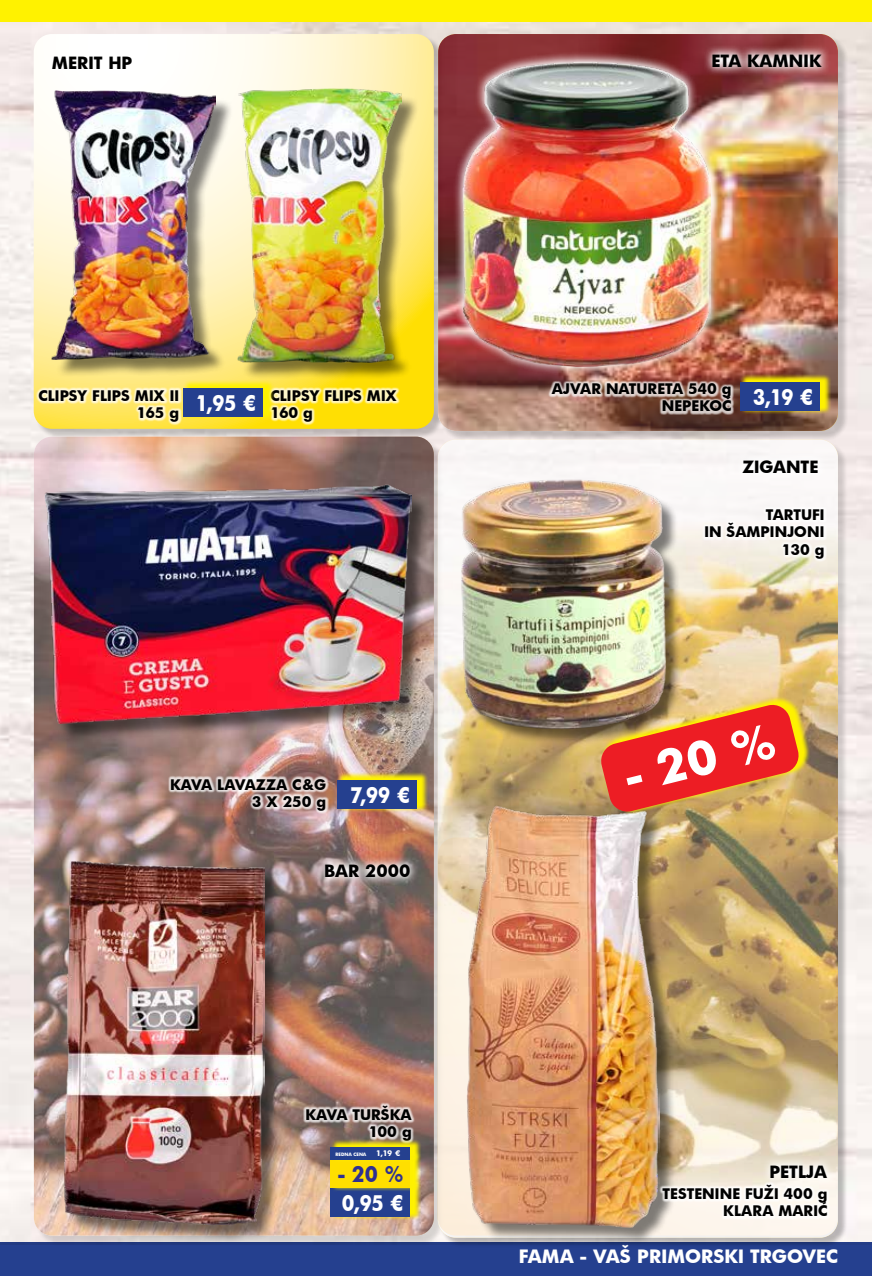
<style>
.page{position:relative;width:872px;height:1276px;background:#fff}
.page>*{position:absolute;margin:0;border:0;box-sizing:border-box;transform-origin:0 0}
.t1{font:700 45px "Futura";color:#fff}
.t2{font:700 21px "Futura";letter-spacing:-.03em;color:#fff;scale:.88 1}
.t3{font:700 21px "Futura";color:#2e3092;scale:.91 1}
.t4{font:700 18px "Futura";color:#fff}
.t5{font:700 16.5px "Futura";color:#000}
.t6{font:700 14.25px/17.1px "Futura";color:#000;text-align:right}
.t7{font:700 7.5px "Futura";color:#fff}
.t8{font:700 4.5px "Futura";color:#fff}
</style>
<div class="page">
<div style="left:0;top:1242px;width:872px;height:34px;background:#25408f"></div>
<div style="left:0;top:0;width:872px;height:22px;background:#fff200"></div>
<img style="left:0;top:22px;width:872px;height:1222px">
<div style="left:35px;top:35px;width:409px;height:404px;background:#000;opacity:.22"></div>
<svg style="left:34px;top:34px;width:400px;height:395px"></svg>
<img style="left:34px;top:436px;width:400px;height:799px">
<div style="left:439px;top:35px;width:409px;height:406px;background:#000;opacity:.22"></div>
<img style="left:438px;top:34px;width:400px;height:397px">
<div style="left:439px;top:441px;width:409px;height:807px;background:#000;opacity:.22"></div>
<img style="left:438px;top:439px;width:400px;height:798px">
<div style="left:67px;top:864px;width:214px;height:378px;background:#000;opacity:.5"></div>
<img style="left:64px;top:861px;width:200px;height:364px">
<div style="left:55px;top:93px;width:178px;height:284px;background:#000;opacity:.5"></div>
<img style="left:52px;top:91px;width:164px;height:268px">
<div style="left:241px;top:91px;width:178px;height:289px;background:#000;opacity:.5"></div>
<img style="left:238px;top:88px;width:163px;height:274px">
<div style="left:47px;top:488px;width:383px;height:254px;background:#000;opacity:.5"></div>
<img style="left:44px;top:484px;width:367px;height:240px">
<img style="left:453px;top:51px;width:267px;height:326px">
<img style="left:462px;top:61px;width:248px;height:306px">
<div style="left:463px;top:482px;width:218px;height:263px;background:#000;opacity:.5"></div>
<img style="left:460px;top:479px;width:206px;height:250px">
<div style="left:470px;top:808px;width:207px;height:437px;background:#000;opacity:.5"></div>
<img style="left:467px;top:805px;width:192px;height:422px">
<div style="left:548px;top:380px;width:186px;height:35px;background:#fff;opacity:.75"></div>
<div style="left:701px;top:506px;width:126px;height:55px;background:#fff;opacity:.75"></div>
<div style="left:659px;top:1181px;width:171px;height:38px;background:#fff;opacity:.75"></div>
<div style="left:303px;top:1102px;width:112px;height:42px;background:#fff;opacity:.75"></div>
<div style="left:168px;top:775px;width:161px;height:39px;background:#fff;opacity:.75"></div>
<div style="left:36px;top:387px;width:146px;height:38px;background:#fff;opacity:.75"></div>
<div style="left:267px;top:387px;width:133px;height:38px;background:#fff;opacity:.75"></div>
<svg style="left:330px;top:1191px;width:92px;height:29px"></svg>
<div style="left:330px;top:1188px;width:80px;height:29px;background:#25408f"></div>
<svg style="left:333px;top:1162px;width:89px;height:29px"></svg>
<div style="left:330px;top:1159px;width:80px;height:29px;background:#ffdf00"></div>
<svg style="left:330px;top:1138px;width:92px;height:24px"></svg>
<div style="left:330px;top:1147px;width:80px;height:12px;background:#25408f"></div>
<svg style="left:336px;top:771px;width:92px;height:41px"></svg>
<div style="left:337px;top:780px;width:79px;height:29px;background:#25408f"></div>
<svg style="left:183px;top:379px;width:92px;height:41px"></svg>
<div style="left:183px;top:388px;width:79px;height:29px;background:#25408f"></div>
<svg style="left:740px;top:374px;width:91px;height:41px;background:#af952a"></svg>
<div style="left:740px;top:383px;width:79px;height:28px;background:#25408f"></div>
<svg style="left:601px;top:695px;width:209px;height:120px;background:#cdaf68"></svg>
<img style="left:599px;top:703px;width:201px;height:110px">
<svg style="left:316px;top:854px;width:103px;height:32px;background:#b6a39e"></svg>
<div style="left:43px;top:47px;width:98px;height:31px;background:#fff"></div>
<svg style="left:761px;top:1155px;width:75px;height:32px"></svg>
<svg style="left:703px;top:44px;width:128px;height:32px;background:#b68183"></svg>
<div style="left:733px;top:450px;width:94px;height:32px;background:#fff"></div>
<p class="t5" style="left:52px;top:51px;width:82px">MERIT HP</p>
<p class="t5" style="left:711px;top:49px;width:112px">ETA KAMNIK</p>
<p class="t6" style="left:552px;top:380px;width:181px">AJVAR NATURETA 540 g<br>NEPEKOČ</p>
<h2 class="t2" style="left:196px;top:388px;width:70px">1,95 €</h2>
<h2 class="t2" style="left:753px;top:382px;width:70px">3,19 €</h2>
<p class="t6" style="left:38px;top:387px;width:142px">CLIPSY FLIPS MIX II<br>165 g</p>
<p class="t6" style="left:270px;top:387px;width:128px;text-align:left">CLIPSY FLIPS MIX<br>160 g</p>
<p class="t5" style="left:742px;top:455px;width:78px">ZIGANTE</p>
<p class="t6" style="left:170px;top:775px;width:158px">KAVA LAVAZZA C&amp;G<br>3 X 250 g</p>
<h2 class="t2" style="left:350px;top:780px;width:69px">7,99 €</h2>
<p class="t5" style="left:324px;top:859px;width:88px">BAR 2000</p>
<p class="t6" style="left:305px;top:1105px;width:108px">KAVA TURŠKA<br>100 g</p>
<p class="t8" style="left:335px;top:1151px;width:32px">REDNA CENA</p>
<p class="t7" style="left:376px;top:1148px;width:25px">1,19 €</p>
<h2 class="t3" style="left:338px;top:1159px;width:73px">- 20 %</h2>
<h2 class="t2" style="left:342px;top:1188px;width:71px">0,95 €</h2>
<p class="t6" style="left:704px;top:506px;width:122px">TARTUFI<br>IN ŠAMPINJONI<br>130 g</p>
<h1 class="t1" style="left:617px;top:746px;width:156px;rotate:-14deg">- 20 %</h1>
<p class="t5" style="left:769px;top:1159px;width:59px">PETLJA</p>
<p class="t6" style="left:662px;top:1185px;width:166px">TESTENINE FUŽI 400 g<br>KLARA MARIĆ</p>
<p class="t4" style="left:519px;top:1243px;width:321px">FAMA - VAŠ PRIMORSKI TRGOVEC</p>
</div>
